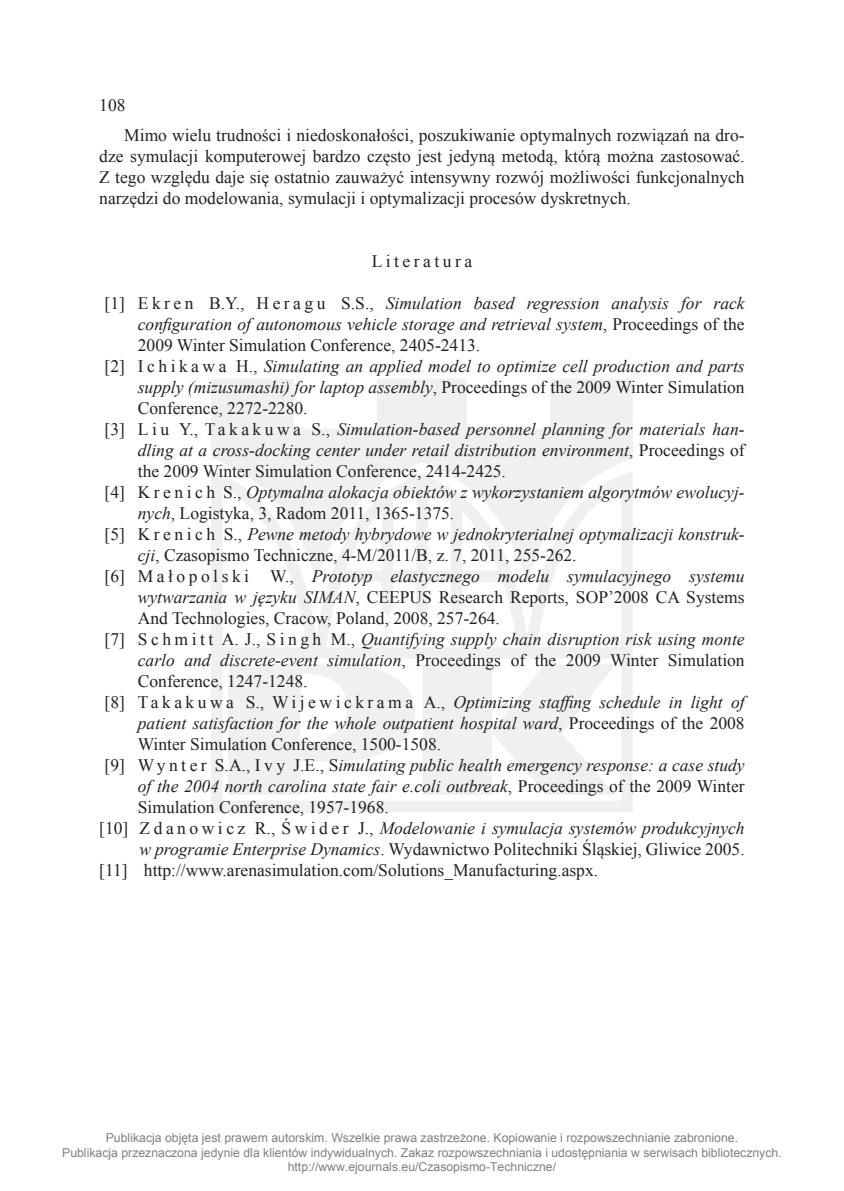
<style>
.page{position:relative;width:844px;height:1191px;background:#fff}
.page>*{position:absolute;margin:0;border:0;box-sizing:border-box;transform-origin:0 0}
.po_literaturze_do_9{font:italic 17.5px/21px "Times New Roman";color:#231f20;text-align:justify}
.po_literaturze_do_9-2{font:17.5px/21px "Times New Roman";color:#231f20;text-align:justify}
.tekst_cz{font:17.5px/21px "Times New Roman";color:#231f20}
.po_literaturze_od_10{font:17.5px/21px "Times New Roman";color:#231f20;text-align:right}
.literatura{font:17.5px "Times New Roman";letter-spacing:.2em;color:#231f20}
.t1{font:12.25px/14.7px "Arial";color:#808080;text-align:center}
.s1{font-style:normal}
.s2{font-style:italic}
</style>
<div class="page">
<svg style="left:211px;top:379px;width:421px;height:433px;fill:#eff0ef"></svg>
<p class="tekst_cz" style="left:124px;top:90px;width:621px;line-height:29.8px;text-indent:-25px">108<br>Mimo wielu trudności i niedoskonałości, poszukiwanie optymalnych rozwiązań na dro-</p>
<p class="tekst_cz" style="left:99px;top:145px;width:646px;text-align:justify">dze symulacji komputerowej bardzo często jest jedyną metodą, którą można zastosować.<br>Z tego względu daje się ostatnio zauważyć intensywny rozwój możliwości funkcjonalnych narzędzi do modelowania, symulacji i optymalizacji procesów dyskretnych.</p>
<p class="literatura" style="left:371px;top:249px;width:102px">Literatura</p>
<p class="po_literaturze_do_9" style="left:138px;top:292px;width:608px;text-indent:-33px"><span class="s1">[1] E k r e n B.Y., H e r a g u S.S.,</span> Simulation based regression analysis for rack configuration of autonomous vehicle storage and retrieval system<span class="s1">, Proceedings of the 2009 Winter Simulation Conference, 2405-2413.</span></p>
<p class="po_literaturze_do_9" style="left:138px;top:355px;width:608px;text-indent:-33px"><span class="s1">[2] I c h i k a w a H.,</span> Simulating an applied model to optimize cell production and parts supply (mizusumashi) for laptop assembly<span class="s1">, Proceedings of the 2009 Winter Simulation Conference, 2272-2280.</span></p>
<p class="po_literaturze_do_9" style="left:138px;top:418px;width:608px;text-indent:-33px"><span class="s1">[3] L i u Y., Ta k a k u w a S.,</span> Simulation-based personnel planning for materials han&shy;dling at a cross-docking center under retail distribution environment<span class="s1">, Proceedings of the 2009 Winter Simulation Conference, 2414-2425.</span></p>
<p class="po_literaturze_do_9" style="left:138px;top:481px;width:608px;text-indent:-33px"><span class="s1">[4] K r e n i c h S.,</span> Optymalna alokacja obiektów z wykorzystaniem algorytmów ewolucyj&shy;nych<span class="s1">, Logistyka, 3, Radom 2011, 1365-1375.</span></p>
<p class="po_literaturze_do_9-2" style="left:138px;top:523px;width:608px;text-indent:-33px">[5] K r e n i c h S., <span class="s2">Pewne metody hybrydowe w jednokryterialnej optymalizacji konstruk&shy;cji</span>, Czasopismo Techniczne, 4-M/2011/B, z. 7, 2011, 255-262.</p>
<p class="po_literaturze_do_9-2" style="left:138px;top:565px;width:608px;text-indent:-33px">[6] M a ł o p o l s k i W., <span class="s2">Prototyp elastycznego modelu symulacyjnego systemu wytwarzania w języku SIMAN</span>, CEEPUS Research Reports, SOP’2008 CA Systems And Technologies, Cracow, Poland, 2008, 257-264.</p>
<p class="po_literaturze_do_9-2" style="left:138px;top:628px;width:608px;text-indent:-33px">[7] S c h m i t t A. J., S i n g h M., <span class="s2">Quantifying supply chain disruption risk using monte carlo and discrete-event simulation</span>, Proceedings of the 2009 Winter Simulation Conference, 1247-1248.</p>
<p class="po_literaturze_do_9-2" style="left:138px;top:691px;width:608px;text-indent:-33px">[8] Ta k a k u w a S., W i j e w i c k r a m a A., <span class="s2">Optimizing staffing schedule in light of patient satisfaction for the whole outpatient hospital ward</span>, Proceedings of the 2008<br>Winter Simulation Conference, 1500-1508.</p>
<p class="po_literaturze_do_9" style="left:138px;top:754px;width:608px;text-indent:-33px"><span class="s1">[9] W y n t e r S.A., I v y J.E., S</span>imulating public health emergency response: a case study of the 2004 north carolina state fair e.coli outbreak<span class="s1">, Proceedings of the 2009 Winter Simulation Conference, 1957-1968.</span></p>
<p class="po_literaturze_od_10" style="left:99px;top:817px;width:646px">[10] Z d a n o w i c z R., Ś w i d e r J., <span class="s2">Modelowanie i symulacja systemów produkcyjnych w programie Enterprise Dynamics</span>. Wydawnictwo Politechniki Śląskiej, Gliwice 2005.</p>
<p class="po_literaturze_od_10" style="left:99px;top:859px;width:500px">[11] http://www.arenasimulation.com/Solutions_Manufacturing.aspx.</p>
<p class="t1" style="left:62px;top:1130px;width:721px">Publikacja objęta jest prawem autorskim. Wszelkie prawa zastrzeżone. Kopiowanie i rozpowszechnianie zabronione.<br>Publikacja przeznaczona jedynie dla klientów indywidualnych. Zakaz rozpowszechniania i udostępniania w serwisach bibliotecznych. http://www.ejournals.eu/Czasopismo-Techniczne/</p>
</div>
